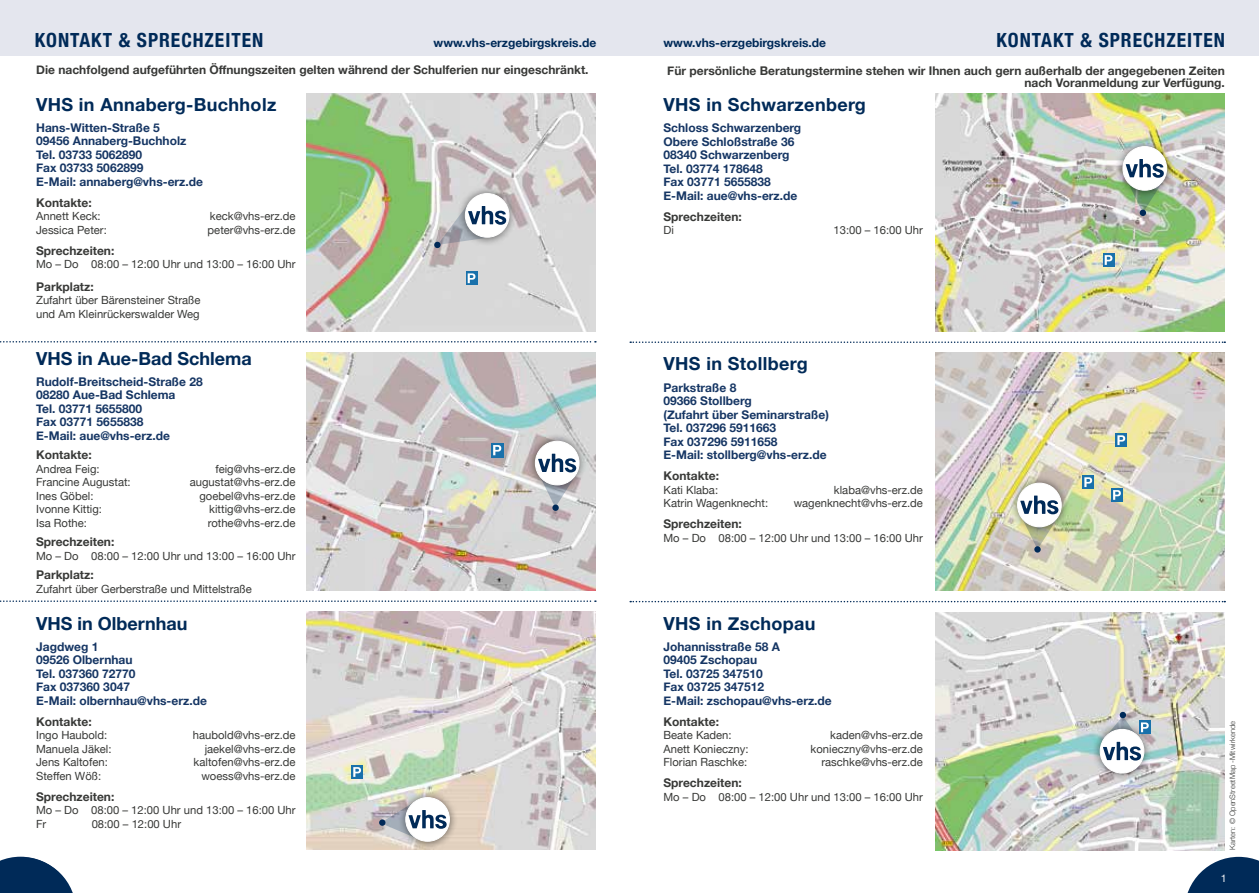
<style>
.page{position:relative;width:1259px;height:893px;background:#fff}
.page>*{position:absolute;margin:0;border:0;box-sizing:border-box;transform-origin:0 0}
.t1{font:700 condensed 19.5px "Helvetica Neue";letter-spacing:.05em;color:#002a58}
.t2{font:700 18px "Helvetica Neue";letter-spacing:.02em;color:#002a58}
.t3{font:700 18px "Helvetica Neue";color:#002a58}
.t4{font:700 12px/13.5px "Helvetica Neue";color:#163664}
.t5{font:700 12px/12px "Helvetica Neue";color:#383937;text-align:right}
.t6{font:700 12px "Helvetica Neue";color:#002a58}
.t7{font:11.25px/13.5px "Helvetica Neue";color:#383937}
.t8{font:10.5px "Helvetica Neue";color:#fff}
.t9{font:300 7.5px "Helvetica Neue";color:#383937}
</style>
<div class="page">
<div style="left:0;top:0;width:1259px;height:55px;background:#e4e6ee"></div>
<svg style="left:1187px;top:857px;width:72px;height:36px"></svg>
<svg style="left:630px;top:341px;width:595px;height:2px"></svg>
<svg style="left:630px;top:601px;width:595px;height:1px"></svg>
<img style="left:935px;top:94px;width:290px;height:237px">
<img style="left:935px;top:612px;width:290px;height:238px">
<div style="left:1092px;top:721px;width:60px;height:61px;background:#000;opacity:.55"></div>
<div style="left:1100px;top:729px;width:43px;height:44px;background:#fff;border-radius:50%"></div>
<div style="left:1099px;top:729px;width:45px;height:44px;border:1px solid #fff;border-radius:50%"></div>
<div style="left:1114px;top:138px;width:61px;height:61px;background:#000;opacity:.55"></div>
<div style="left:1123px;top:147px;width:43px;height:43px;background:#fff;border-radius:50%"></div>
<div style="left:1122px;top:146px;width:45px;height:45px;border:1px solid #fff;border-radius:50%"></div>
<svg style="left:1123px;top:159px;width:41px;height:54px"></svg>
<div style="left:1119px;top:712px;width:7px;height:6px;background:#002a58;border-radius:50%"></div>
<div style="left:1139px;top:210px;width:7px;height:6px;background:#002a58;border-radius:50%"></div>
<img style="left:935px;top:353px;width:290px;height:238px">
<div style="left:1009px;top:475px;width:61px;height:60px;background:#000;opacity:.55"></div>
<div style="left:1017px;top:483px;width:44px;height:44px;background:#fff;border-radius:50%"></div>
<div style="left:1017px;top:483px;width:44px;height:44px;border:1px solid #fff;border-radius:50%"></div>
<svg style="left:1018px;top:496px;width:40px;height:53px"></svg>
<div style="left:1034px;top:546px;width:6px;height:7px;background:#002a58;border-radius:50%"></div>
<div style="left:1115px;top:433px;width:12px;height:14px;background:#1971ab"></div>
<svg style="left:1117px;top:435px;width:8px;height:10px"></svg>
<div style="left:1111px;top:488px;width:11px;height:14px;background:#1971ab"></div>
<svg style="left:1113px;top:490px;width:8px;height:10px"></svg>
<div style="left:1082px;top:475px;width:12px;height:14px;background:#1971ab"></div>
<svg style="left:1084px;top:477px;width:8px;height:10px"></svg>
<div style="left:1102px;top:253px;width:12px;height:14px;background:#1971ab"></div>
<svg style="left:1104px;top:255px;width:8px;height:10px"></svg>
<svg style="left:1148px;top:720px;width:2px;height:14px"></svg>
<svg style="left:1103px;top:716px;width:45px;height:45px"></svg>
<svg style="left:0;top:857px;width:73px;height:36px"></svg>
<img style="left:306px;top:93px;width:289px;height:238px">
<img style="left:306px;top:612px;width:289px;height:238px">
<svg style="left:0;top:341px;width:596px;height:2px"></svg>
<svg style="left:0;top:600px;width:596px;height:2px"></svg>
<div style="left:457px;top:185px;width:60px;height:61px;background:#000;opacity:.55"></div>
<div style="left:465px;top:194px;width:44px;height:43px;background:#fff;border-radius:50%"></div>
<div style="left:465px;top:193px;width:44px;height:45px;border:1px solid #fff;border-radius:50%"></div>
<div style="left:397px;top:789px;width:61px;height:61px;background:#000;opacity:.55"></div>
<div style="left:406px;top:798px;width:43px;height:43px;background:#fff;border-radius:50%"></div>
<div style="left:405px;top:797px;width:45px;height:45px;border:1px solid #fff;border-radius:50%"></div>
<svg style="left:380px;top:799px;width:67px;height:40px"></svg>
<svg style="left:434px;top:201px;width:72px;height:47px"></svg>
<img style="left:306px;top:352px;width:289px;height:238px">
<div style="left:527px;top:433px;width:60px;height:60px;background:#000;opacity:.55"></div>
<div style="left:535px;top:441px;width:44px;height:44px;background:#fff;border-radius:50%"></div>
<div style="left:535px;top:441px;width:44px;height:44px;border:1px solid #fff;border-radius:50%"></div>
<svg style="left:536px;top:454px;width:40px;height:53px"></svg>
<div style="left:552px;top:504px;width:7px;height:7px;background:#002a58;border-radius:50%"></div>
<div style="left:379px;top:819px;width:6px;height:7px;background:#002a58;border-radius:50%"></div>
<svg style="left:466px;top:271px;width:11px;height:14px"></svg>
<svg style="left:468px;top:273px;width:7px;height:10px"></svg>
<svg style="left:491px;top:443px;width:12px;height:14px"></svg>
<svg style="left:493px;top:445px;width:8px;height:10px"></svg>
<div style="left:351px;top:765px;width:12px;height:14px;background:#1971ab"></div>
<svg style="left:353px;top:767px;width:8px;height:10px"></svg>
<h1 class="t1" style="left:35px;top:24px;width:230px">KONTAKT &amp; SPRECHZEITEN</h1>
<p class="t6" style="left:434px;top:33px;width:164px">www.vhs-erzgebirgskreis.de</p>
<p class="t5" style="left:36px;top:64px;width:554px">Die nachfolgend aufgeführten Öffnungszeiten gelten während der Schulferien nur eingeschränkt.</p>
<h2 class="t2" style="left:36px;top:90px;width:242px">VHS in Annaberg-Buchholz</h2>
<p class="t4" style="left:36px;top:121px;width:168px">Hans-Witten-Straße 5<br>09456 Annaberg-Buchholz<br>Tel. 03733 5062890<br>Fax 03733 5062899<br>E-Mail: annaberg@vhs-erz.de</p>
<p class="t5" style="left:36px;top:197px;width:57px">Kontakte:</p>
<p class="t7" style="left:36px;top:210px;width:66px">Annett Keck:</p>
<p class="t7" style="left:210px;top:210px;width:87px">keck@vhs-erz.de</p>
<p class="t7" style="left:36px;top:224px;width:72px">Jessica Peter:</p>
<p class="t7" style="left:208px;top:224px;width:89px">peter@vhs-erz.de</p>
<p class="t5" style="left:36px;top:245px;width:80px">Sprechzeiten:</p>
<p class="t7" style="left:36px;top:258px;width:261px">Mo – Do 08:00 – 12:00 Uhr und 13:00 – 16:00 Uhr</p>
<p class="t5" style="left:36px;top:281px;width:59px">Parkplatz:</p>
<p class="t7" style="left:36px;top:294px;width:166px">Zufahrt über Bärensteiner Straße und Am Kleinrückerswalder Weg</p>
<h2 class="t3" style="left:36px;top:344px;width:217px">VHS in Aue-Bad Schlema</h2>
<p class="t4" style="left:36px;top:375px;width:168px">Rudolf-Breitscheid-Straße 28<br>08280 Aue-Bad Schlema<br>Tel. 03771 5655800<br>Fax 03771 5655838<br>E-Mail: aue@vhs-erz.de</p>
<p class="t5" style="left:36px;top:449px;width:57px">Kontakte:</p>
<p class="t7" style="left:36px;top:463px;width:65px">Andrea Feig:</p>
<p class="t7" style="left:215px;top:463px;width:82px">feig@vhs-erz.de</p>
<p class="t7" style="left:36px;top:476px;width:96px">Francine Augustat:</p>
<p class="t7" style="left:190px;top:476px;width:107px">augustat@vhs-erz.de</p>
<p class="t7" style="left:36px;top:490px;width:59px">Ines Göbel:</p>
<p class="t7" style="left:199px;top:490px;width:98px">goebel@vhs-erz.de</p>
<p class="t7" style="left:36px;top:503px;width:67px">Ivonne Kittig:</p>
<p class="t7" style="left:209px;top:503px;width:88px">kittig@vhs-erz.de</p>
<p class="t7" style="left:36px;top:517px;width:52px">Isa Rothe:</p>
<p class="t7" style="left:208px;top:517px;width:89px">rothe@vhs-erz.de</p>
<p class="t5" style="left:36px;top:536px;width:80px">Sprechzeiten:</p>
<p class="t7" style="left:36px;top:550px;width:261px">Mo – Do 08:00 – 12:00 Uhr und 13:00 – 16:00 Uhr</p>
<p class="t5" style="left:36px;top:569px;width:59px">Parkplatz:</p>
<p class="t7" style="left:36px;top:583px;width:217px">Zufahrt über Gerberstraße und Mittelstraße</p>
<h2 class="t3" style="left:36px;top:609px;width:153px">VHS in Olbernhau</h2>
<p class="t4" style="left:36px;top:640px;width:172px">Jagdweg 1<br>09526 Olbernhau<br>Tel. 037360 72770<br>Fax 037360 3047<br>E-Mail: olbernhau@vhs-erz.de</p>
<p class="t5" style="left:36px;top:716px;width:57px">Kontakte:</p>
<p class="t7" style="left:36px;top:729px;width:73px">Ingo Haubold:</p>
<p class="t7" style="left:193px;top:729px;width:104px">haubold@vhs-erz.de</p>
<p class="t7" style="left:36px;top:742px;width:77px">Manuela Jäkel:</p>
<p class="t7" style="left:205px;top:742px;width:92px">jaekel@vhs-erz.de</p>
<p class="t7" style="left:36px;top:756px;width:73px">Jens Kaltofen:</p>
<p class="t7" style="left:194px;top:756px;width:103px">kaltofen@vhs-erz.de</p>
<p class="t7" style="left:36px;top:769px;width:67px">Steffen Wöß:</p>
<p class="t7" style="left:201px;top:769px;width:96px">woess@vhs-erz.de</p>
<p class="t5" style="left:36px;top:791px;width:80px">Sprechzeiten:</p>
<p class="t7" style="left:36px;top:804px;width:261px">Mo – Do 08:00 – 12:00 Uhr und 13:00 – 16:00 Uhr<br>Fr</p>
<p class="t7" style="left:92px;top:817px;width:91px">08:00 – 12:00 Uhr</p>
<p class="t6" style="left:663px;top:34px;width:164px">www.vhs-erzgebirgskreis.de</p>
<h1 class="t1" style="left:996px;top:24px;width:230px">KONTAKT &amp; SPRECHZEITEN</h1>
<p class="t5" style="left:667px;top:65px;width:559px">Für persönliche Beratungstermine stehen wir Ihnen auch gern außerhalb der angegebenen Zeiten nach Voranmeldung zur Verfügung.</p>
<h2 class="t2" style="left:663px;top:91px;width:204px">VHS in Schwarzenberg</h2>
<p class="t4" style="left:663px;top:121px;width:139px">Schloss Schwarzenberg<br>Obere Schloßstraße 36<br>08340 Schwarzenberg<br>Tel. 03774 178648<br>Fax 03771 5655838<br>E-Mail: aue@vhs-erz.de</p>
<p class="t5" style="left:663px;top:211px;width:80px">Sprechzeiten:</p>
<p class="t7" style="left:663px;top:224px;width:12px">Di</p>
<p class="t7" style="left:833px;top:224px;width:91px">13:00 – 16:00 Uhr</p>
<h2 class="t2" style="left:663px;top:350px;width:146px">VHS in Stollberg</h2>
<p class="t4" style="left:663px;top:381px;width:167px">Parkstraße 8<br>09366 Stollberg<br>(Zufahrt über Seminarstraße)<br>Tel. 037296 5911663<br>Fax 037296 5911658<br>E-Mail: stollberg@vhs-erz.de</p>
<p class="t5" style="left:663px;top:470px;width:57px">Kontakte:</p>
<p class="t7" style="left:663px;top:483px;width:56px">Kati Klaba:</p>
<p class="t7" style="left:834px;top:483px;width:90px">klaba@vhs-erz.de</p>
<p class="t7" style="left:663px;top:497px;width:106px">Katrin Wagenknecht:</p>
<p class="t7" style="left:793px;top:497px;width:131px">wagenknecht@vhs-erz.de</p>
<p class="t5" style="left:663px;top:518px;width:80px">Sprechzeiten:</p>
<p class="t7" style="left:663px;top:531px;width:261px">Mo – Do 08:00 – 12:00 Uhr und 13:00 – 16:00 Uhr</p>
<h2 class="t2" style="left:663px;top:609px;width:154px">VHS in Zschopau</h2>
<p class="t4" style="left:663px;top:640px;width:170px">Johannisstraße 58 A<br>09405 Zschopau<br>Tel. 03725 347510<br>Fax 03725 347512<br>E-Mail: zschopau@vhs-erz.de</p>
<p class="t5" style="left:663px;top:716px;width:57px">Kontakte:</p>
<p class="t7" style="left:663px;top:729px;width:70px">Beate Kaden:</p>
<p class="t7" style="left:830px;top:729px;width:94px">kaden@vhs-erz.de</p>
<p class="t7" style="left:663px;top:743px;width:87px">Anett Konieczny:</p>
<p class="t7" style="left:810px;top:743px;width:114px">konieczny@vhs-erz.de</p>
<p class="t7" style="left:663px;top:756px;width:85px">Florian Raschke:</p>
<p class="t7" style="left:821px;top:756px;width:103px">raschke@vhs-erz.de</p>
<p class="t5" style="left:663px;top:777px;width:80px">Sprechzeiten:</p>
<p class="t7" style="left:663px;top:791px;width:261px">Mo – Do 08:00 – 12:00 Uhr und 13:00 – 16:00 Uhr</p>
<p class="t9" style="left:1226px;top:850px;width:130px;rotate:-90deg">Karten: © OpenStreetMap -Mitwirkende</p>
<p class="t8" style="left:1220px;top:870px;width:7px">1</p>
</div>
